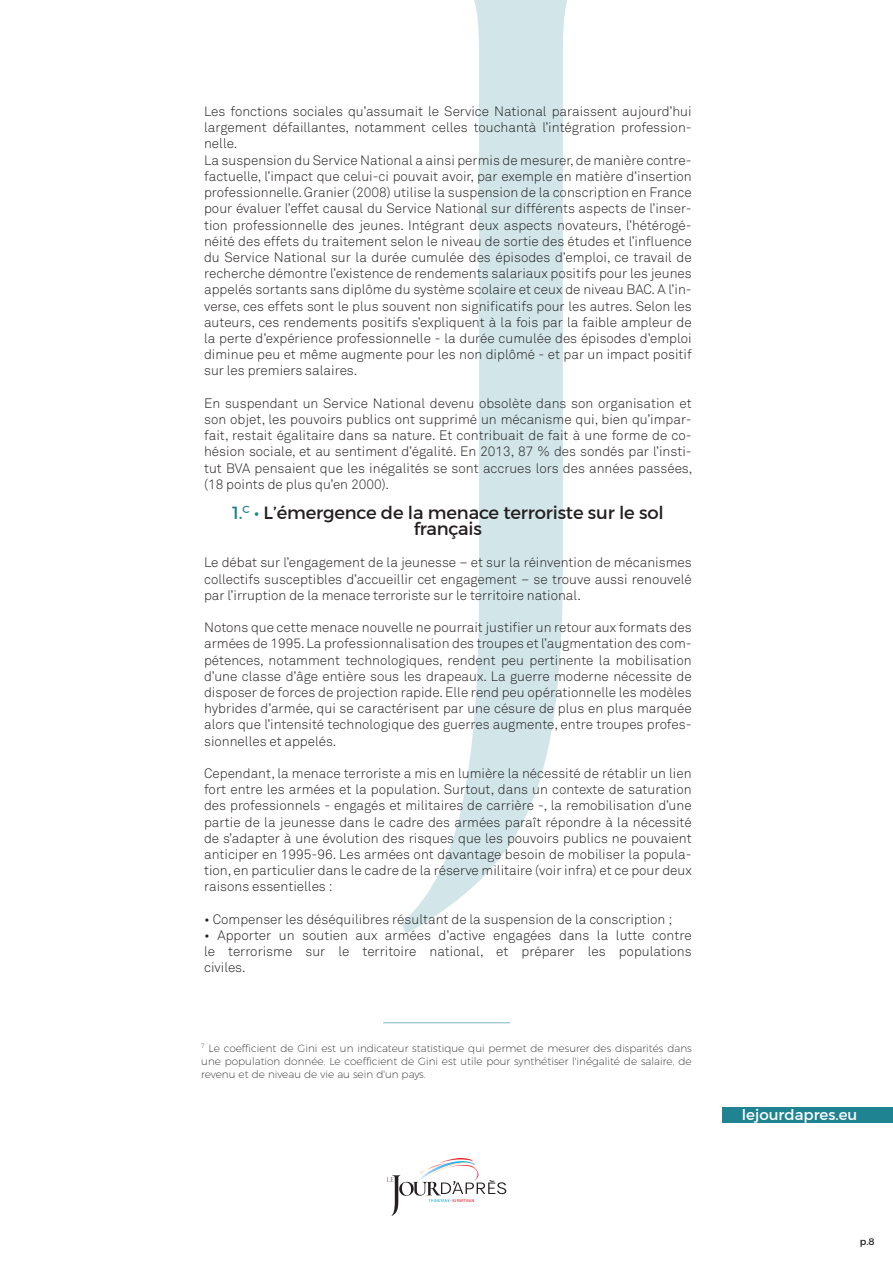
<style>
.page{position:relative;width:893px;height:1263px;background:#fff}
.page>*{position:absolute;margin:0;border:0;box-sizing:border-box;transform-origin:0 0}
.t1{font:18px/16.2px "Montserrat";letter-spacing:-.01em;color:#231f20;text-align:center}
.t2{font:15px "Montserrat";color:#fff}
.t3{font:13.5px/16.2px "Akkurat Light Pro";color:#231f20;text-align:justify}
.t4{font:200 10.5px/13px "Montserrat";color:#231f20;text-align:justify}
.t5{font:9.75px "Montserrat";color:#231f20}
.s1{color:#208391}
</style>
<div class="page">
<div style="left:723px;top:1107px;width:170px;height:16px;background:#208391"></div>
<svg style="left:387px;top:1156px;width:119px;height:60px"></svg>
<svg style="left:403px;top:0;width:164px;height:933px"></svg>
<hr style="left:383px;top:1022px;width:127px;height:1px;background:#208391">
<p class="t3" style="left:204px;top:104px;width:489px;text-align:left">Les fonctions sociales qu’assumait le Service National paraissent aujourd’hui largement défaillantes, notamment celles touchantà l’intégration profession&shy;nelle.<br>La suspension du Service National a ainsi permis de mesurer, de manière contre&shy;factuelle, l’impact que celui-ci pouvait avoir, par exemple en matière d’insertion professionnelle. Granier (2008) utilise la suspension de la conscription en France pour évaluer l’effet causal du Service National sur différents aspects de l’inser&shy;tion professionnelle des jeunes. Intégrant deux aspects novateurs, l’hétérogé&shy;néité des effets du traitement selon le niveau de sortie des études et l’influence du Service National sur la durée cumulée des épisodes d’emploi, ce travail de recherche démontre l’existence de rendements salariaux positifs pour les jeunes appelés sortants sans diplôme du système scolaire et ceux de niveau BAC. A l’in&shy;verse, ces effets sont le plus souvent non significatifs pour les autres. Selon les auteurs, ces rendements positifs s’expliquent à la fois par la faible ampleur de la perte d’expérience professionnelle - la durée cumulée des épisodes d’emploi diminue peu et même augmente pour les non diplômé - et par un impact positif sur les premiers salaires.</p>
<p class="t3" style="left:204px;top:395px;width:490px">En suspendant un Service National devenu obsolète dans son organisation et son objet, les pouvoirs publics ont supprimé un mécanisme qui, bien qu’impar&shy;fait, restait égalitaire dans sa nature. Et contribuait de fait à une forme de co&shy;hésion sociale, et au sentiment d’égalité. En 2013, 87 % des sondés par l’insti&shy;tut BVA pensaient que les inégalités se sont accrues lors des années passées, (18 points de plus qu’en 2000).</p>
<h1 class="t1" style="left:232px;top:504px;width:433px"><span class="s1">1.</span><sup>C</sup> <span class="s1">•</span> L’émergence de la menace terroriste sur le sol français</h1>
<p class="t3" style="left:204px;top:555px;width:489px">Le débat sur l’engagement de la jeunesse – et sur la réinvention de mécanismes collectifs susceptibles d’accueillir cet engagement – se trouve aussi renouvelé par l’irruption de la menace terroriste sur le territoire national.</p>
<p class="t3" style="left:204px;top:620px;width:489px">Notons que cette menace nouvelle ne pourrait justifier un retour aux formats des armées de 1995. La professionnalisation des troupes et l’augmentation des com&shy;pétences, notamment technologiques, rendent peu pertinente la mobilisation d’une classe d’âge entière sous les drapeaux. La guerre moderne nécessite de disposer de forces de projection rapide. Elle rend peu opérationnelle les modèles hybrides d’armée, qui se caractérisent par une césure de plus en plus marquée alors que l’intensité technologique des guerres augmente, entre troupes profes&shy;sionnelles et appelés.</p>
<p class="t3" style="left:204px;top:765px;width:489px">Cependant, la menace terroriste a mis en lumière la nécessité de rétablir un lien fort entre les armées et la population. Surtout, dans un contexte de saturation des professionnels - engagés et militaires de carrière -, la remobilisation d’une partie de la jeunesse dans le cadre des armées paraît répondre à la nécessité de s’adapter à une évolution des risques que les pouvoirs publics ne pouvaient anticiper en 1995-96. Les armées ont davantage besoin de mobiliser la popula&shy;tion, en particulier dans le cadre de la réserve militaire (voir infra) et ce pour deux raisons essentielles :</p>
<p class="t3" style="left:204px;top:911px;width:470px">• Compenser les déséquilibres résultant de la suspension de la conscription ;</p>
<p class="t3" style="left:204px;top:927px;width:489px">• Apporter un soutien aux armées d’active engagées dans la lutte contre le terrorisme sur le territoire national, et préparer les populations civiles.</p>
<p class="t4" style="left:201px;top:1041px;width:492px"><sup>7</sup> Le coefficient de Gini est un indicateur statistique qui permet de mesurer des disparités dans une population donnée. Le coefficient de Gini est utile pour synthétiser l'inégalité de salaire, de revenu et de niveau de vie au sein d'un pays.</p>
<p class="t2" style="left:742px;top:1105px;width:117px">lejourdapres.eu</p>
<p class="t5" style="left:860px;top:1235px;width:16px">p.8</p>
</div>
